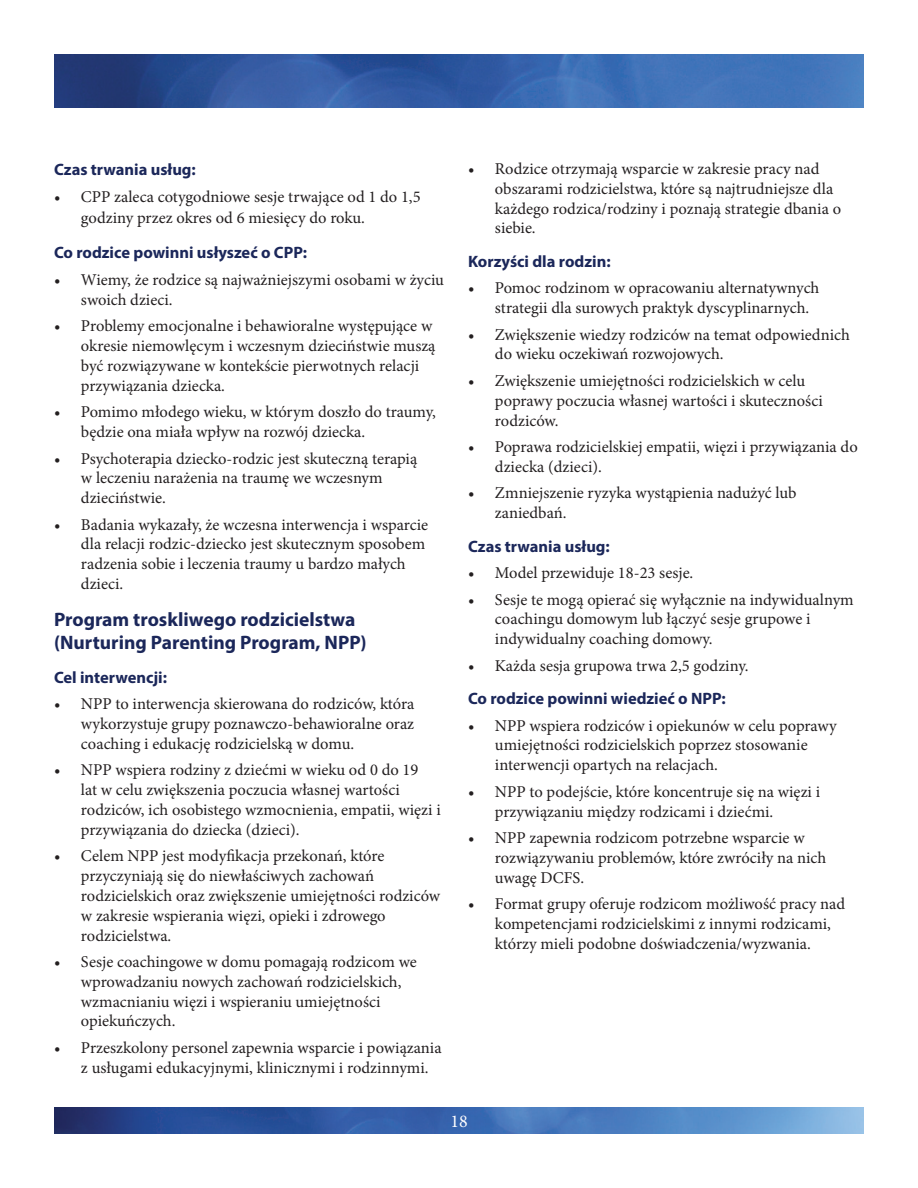
<style>
.page{position:relative;width:918px;height:1188px;background:#fff}
.page>*{position:absolute;margin:0;border:0;box-sizing:border-box;transform-origin:0 0}
.t1{font:700 19.5px/23.4px "Myriad Pro";color:#1b275a}
.t2{font:18px "Minion Pro";color:#fff}
.t3{font:16.5px/19.8px "Minion Pro";color:#231f20}
.t4{font:700 16.5px "Myriad Pro";color:#1b275a}
</style>
<div class="page">
<img style="left:54px;top:1107px;width:810px;height:27px">
<img style="left:54px;top:54px;width:810px;height:54px">
<p class="t4" style="left:54px;top:159px;width:143px">Czas trwania usług:</p>
<p class="t3" style="left:81px;top:186px;width:341px;line-height:21.6px;text-indent:-27px">• CPP zaleca cotygodniowe sesje trwające od 1 do 1,5 godziny przez okres od 6 miesięcy do roku.</p>
<p class="t4" style="left:54px;top:242px;width:255px">Co rodzice powinni usłyszeć o CPP:</p>
<p class="t3" style="left:81px;top:270px;width:365px;text-indent:-27px">• Wiemy, że rodzice są najważniejszymi osobami w życiu swoich dzieci.</p>
<p class="t3" style="left:81px;top:316px;width:356px;text-indent:-27px">• Problemy emocjonalne i behawioralne występujące w okresie niemowlęcym i wczesnym dzieciństwie muszą być rozwiązywane w kontekście pierwotnych relacji przywiązania dziecka.</p>
<p class="t3" style="left:81px;top:402px;width:356px;text-indent:-27px">• Pomimo młodego wieku, w którym doszło do traumy, będzie ona miała wpływ na rozwój dziecka.</p>
<p class="t3" style="left:81px;top:448px;width:338px;text-indent:-27px">• Psychoterapia dziecko-rodzic jest skuteczną terapią w leczeniu narażenia na traumę we wczesnym dzieciństwie.</p>
<p class="t3" style="left:81px;top:515px;width:349px;text-indent:-27px">• Badania wykazały, że wczesna interwencja i wsparcie dla relacji rodzic-dziecko jest skutecznym sposobem radzenia sobie i leczenia traumy u bardzo małych dzieci.</p>
<p class="t1" style="left:54px;top:607px;width:314px">Program troskliwego rodzicielstwa (Nurturing Parenting Program, NPP)</p>
<p class="t4" style="left:54px;top:666px;width:115px">Cel interwencji:</p>
<p class="t3" style="left:81px;top:694px;width:335px;text-align:justify;text-indent:-27px">• NPP to interwencja skierowana do rodziców, która wykorzystuje grupy poznawczo-behawioralne oraz coaching i edukację rodzicielską w domu.</p>
<p class="t3" style="left:81px;top:760px;width:361px;text-indent:-27px">• NPP wspiera rodziny z dziećmi w wieku od 0 do 19<br>lat w celu zwiększenia poczucia własnej wartości rodziców, ich osobistego wzmocnienia, empatii, więzi i przywiązania do dziecka (dzieci).</p>
<p class="t3" style="left:81px;top:846px;width:361px;text-indent:-27px">• Celem NPP jest modyfikacja przekonań, które przyczyniają się do niewłaściwych zachowań rodzicielskich oraz zwiększenie umiejętności rodziców w zakresie wspierania więzi, opieki i zdrowego rodzicielstwa.</p>
<p class="t3" style="left:81px;top:952px;width:337px;text-indent:-27px">• Sesje coachingowe w domu pomagają rodzicom we wprowadzaniu nowych zachowań rodzicielskich, wzmacnianiu więzi i wspieraniu umiejętności opiekuńczych.</p>
<p class="t3" style="left:81px;top:1038px;width:362px;text-indent:-27px">• Przeszkolony personel zapewnia wsparcie i powiązania z usługami edukacyjnymi, klinicznymi i rodzinnymi.</p>
<p class="t3" style="left:495px;top:159px;width:348px;text-indent:-27px">• Rodzice otrzymają wsparcie w zakresie pracy nad obszarami rodzicielstwa, które są najtrudniejsze dla każdego rodzica/rodziny i poznają strategie dbania o siebie.</p>
<p class="t4" style="left:468px;top:250px;width:144px">Korzyści dla rodzin:</p>
<p class="t3" style="left:495px;top:278px;width:326px;text-indent:-27px">• Pomoc rodzinom w opracowaniu alternatywnych strategii dla surowych praktyk dyscyplinarnych.</p>
<p class="t3" style="left:495px;top:324px;width:356px;text-indent:-27px">• Zwiększenie wiedzy rodziców na temat odpowiednich do wieku oczekiwań rozwojowych.</p>
<p class="t3" style="left:495px;top:371px;width:329px;text-indent:-27px">• Zwiększenie umiejętności rodzicielskich w celu poprawy poczucia własnej wartości i skuteczności rodziców.</p>
<p class="t3" style="left:495px;top:437px;width:364px;text-indent:-27px">• Poprawa rodzicielskiej empatii, więzi i przywiązania do dziecka (dzieci).</p>
<p class="t3" style="left:495px;top:483px;width:303px;text-indent:-27px">• Zmniejszenie ryzyka wystąpienia nadużyć lub zaniedbań.</p>
<p class="t4" style="left:468px;top:535px;width:143px">Czas trwania usług:</p>
<p class="t3" style="left:468px;top:563px;width:227px">• Model przewiduje 18-23 sesje.</p>
<p class="t3" style="left:495px;top:590px;width:360px;text-indent:-27px">• Sesje te mogą opierać się wyłącznie na indywidualnym coachingu domowym lub łączyć sesje grupowe i indywidualny coaching domowy.</p>
<p class="t3" style="left:468px;top:656px;width:282px">• Każda sesja grupowa trwa 2,5 godziny.</p>
<p class="t4" style="left:468px;top:688px;width:259px">Co rodzice powinni wiedzieć o NPP:</p>
<p class="t3" style="left:495px;top:716px;width:343px;text-indent:-27px">• NPP wspiera rodziców i opiekunów w celu poprawy umiejętności rodzicielskich poprzez stosowanie interwencji opartych na relacjach.</p>
<p class="t3" style="left:495px;top:782px;width:327px;text-indent:-27px">• NPP to podejście, które koncentruje się na więzi i przywiązaniu między rodzicami i dziećmi.</p>
<p class="t3" style="left:495px;top:828px;width:333px;text-indent:-27px">• NPP zapewnia rodzicom potrzebne wsparcie w rozwiązywaniu problemów, które zwróciły na nich uwagę DCFS.</p>
<p class="t3" style="left:495px;top:894px;width:352px;text-indent:-27px">• Format grupy oferuje rodzicom możliwość pracy nad kompetencjami rodzicielskimi z innymi rodzicami, którzy mieli podobne doświadczenia/wyzwania.</p>
<p class="t2" style="left:450px;top:1109px;width:19px">18</p>
</div>
